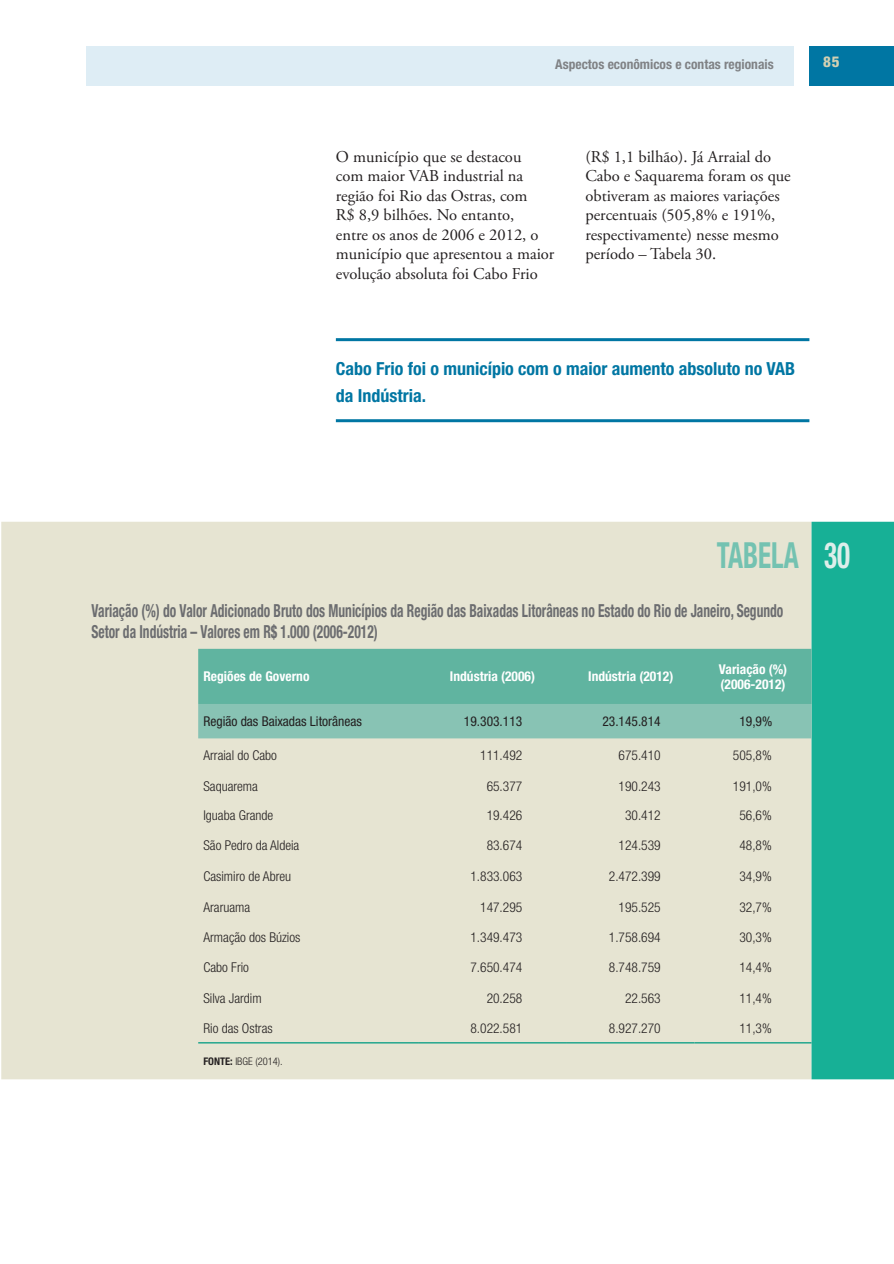
<style>
.page{position:relative;width:894px;height:1264px;background:#fff}
.page>*{position:absolute;margin:0;border:0;box-sizing:border-box;transform-origin:0 0}
.t1{font:700 condensed 36px "Helvetica Neue LT Std";color:#74c2b1;scale:.75 1}
.t2{font:700 condensed 18px/21.6px "Helvetica Neue LT Std";color:#6c6d70;scale:.75 1}
.t3{font:700 condensed 18px/27px "Helvetica Neue LT Std";color:#0076a3}
.t4{font:16.5px/19.5px "Adobe Garamond Pro";color:#231f20}
.t5{font:800 condensed 15px "Helvetica Neue LT Std";color:#d3d0b2}
.t6{font:300 condensed 13.5px "Helvetica Neue";color:#231f20}
.t7{font:700 condensed 13.5px/15px "Helvetica Neue LT Std";color:#fff}
.t8{font:condensed 13.5px "Helvetica Neue LT Std";color:#231f20}
.t9{font:700 condensed 13.5px "Helvetica Neue LT Std";color:#808285}
.t10{font:300 condensed 10.5px "Helvetica Neue";color:#231f20}
.s1{color:#ddeeea}
.s2{font-family:"Helvetica Neue LT Std";font-weight:700}
</style>
<div class="page">
<div style="left:809px;top:46px;width:85px;height:40px;background:#0076a3"></div>
<div style="left:86px;top:46px;width:707px;height:40px;background:#deedf5"></div>
<hr style="left:336px;top:338px;width:473px;height:3px;background:#0076a3">
<hr style="left:336px;top:419px;width:473px;height:3px;background:#0076a3">
<div style="left:1px;top:522px;width:810px;height:557px;background:#e6e4d2"></div>
<div style="left:811px;top:522px;width:83px;height:557px;background:#17b096"></div>
<svg style="left:198px;top:649px;width:613px;height:89px;background:#6fb9a7"></svg>
<hr style="left:198px;top:1042px;width:220px;height:1px;background:#23a68e">
<hr style="left:418px;top:1042px;width:149px;height:1px;background:#23a68e">
<hr style="left:567px;top:1042px;width:127px;height:1px;background:#23a68e">
<hr style="left:694px;top:1042px;width:117px;height:1px;background:#23a68e">
<p class="t9" style="left:555px;top:56px;width:220px">Aspectos econômicos e contas regionais</p>
<p class="t5" style="left:823px;top:52px;width:18px">85</p>
<p class="t4" style="left:336px;top:147px;width:220px">O município que se destacou<br>com maior VAB industrial na região foi Rio das Ostras, com<br>R$ 8,9 bilhões. No entanto,<br>entre os anos de 2006 e 2012, o município que apresentou a maior evolução absoluta foi Cabo Frio</p>
<p class="t4" style="left:585px;top:147px;width:207px">(R$ 1,1 bilhão). Já Arraial do<br>Cabo e Saquarema foram os que obtiveram as maiores variações percentuais (505,8% e 191%, respectivamente) nesse mesmo período – Tabela 30.</p>
<h2 class="t3" style="left:336px;top:355px;width:461px">Cabo Frio foi o município com o maior aumento absoluto no VAB da Indústria.</h2>
<h1 class="t1" style="left:717px;top:533px;width:179px">TABELA <span class="s1">30</span></h1>
<h2 class="t2" style="left:91px;top:599px;width:924px">Variação (%) do Valor Adicionado Bruto dos Municípios da Região das Baixadas Litorâneas no Estado do Rio de Janeiro, Segundo<br>Setor da Indústria – Valores em R$ 1.000 (2006-2012)</h2>
<p class="t7" style="left:203px;top:668px;width:108px">Regiões de Governo</p>
<p class="t7" style="left:450px;top:668px;width:87px">Indústria (2006)</p>
<p class="t7" style="left:588px;top:668px;width:87px">Indústria (2012)</p>
<p class="t7" style="left:719px;top:661px;width:70px">Variação (%) (2006-2012)</p>
<p class="t8" style="left:203px;top:713px;width:160px">Região das Baixadas Litorâneas</p>
<p class="t8" style="left:464px;top:713px;width:60px">19.303.113</p>
<p class="t8" style="left:602px;top:713px;width:60px">23.145.814</p>
<p class="t8" style="left:739px;top:713px;width:34px">19,9%</p>
<p class="t6" style="left:203px;top:747px;width:75px">Arraial do Cabo</p>
<p class="t6" style="left:480px;top:747px;width:44px">111.492</p>
<p class="t6" style="left:618px;top:747px;width:44px">675.410</p>
<p class="t6" style="left:733px;top:747px;width:40px">505,8%</p>
<p class="t6" style="left:203px;top:778px;width:56px">Saquarema</p>
<p class="t6" style="left:487px;top:778px;width:37px">65.377</p>
<p class="t6" style="left:618px;top:778px;width:44px">190.243</p>
<p class="t6" style="left:733px;top:778px;width:40px">191,0%</p>
<p class="t6" style="left:203px;top:808px;width:71px">Iguaba Grande</p>
<p class="t6" style="left:487px;top:808px;width:37px">19.426</p>
<p class="t6" style="left:625px;top:808px;width:37px">30.412</p>
<p class="t6" style="left:739px;top:808px;width:34px">56,6%</p>
<p class="t6" style="left:203px;top:837px;width:97px">São Pedro da Aldeia</p>
<p class="t6" style="left:487px;top:837px;width:37px">83.674</p>
<p class="t6" style="left:618px;top:837px;width:44px">124.539</p>
<p class="t6" style="left:739px;top:837px;width:34px">48,8%</p>
<p class="t6" style="left:203px;top:868px;width:89px">Casimiro de Abreu</p>
<p class="t6" style="left:470px;top:868px;width:53px">1.833.063</p>
<p class="t6" style="left:609px;top:868px;width:53px">2.472.399</p>
<p class="t6" style="left:739px;top:868px;width:34px">34,9%</p>
<p class="t6" style="left:203px;top:899px;width:48px">Araruama</p>
<p class="t6" style="left:480px;top:899px;width:44px">147.295</p>
<p class="t6" style="left:618px;top:899px;width:44px">195.525</p>
<p class="t6" style="left:739px;top:899px;width:34px">32,7%</p>
<p class="t6" style="left:203px;top:929px;width:98px">Armação dos Búzios</p>
<p class="t6" style="left:470px;top:929px;width:53px">1.349.473</p>
<p class="t6" style="left:609px;top:929px;width:53px">1.758.694</p>
<p class="t6" style="left:739px;top:929px;width:34px">30,3%</p>
<p class="t6" style="left:203px;top:959px;width:47px">Cabo Frio</p>
<p class="t6" style="left:470px;top:959px;width:53px">7.650.474</p>
<p class="t6" style="left:609px;top:959px;width:53px">8.748.759</p>
<p class="t6" style="left:739px;top:959px;width:34px">14,4%</p>
<p class="t6" style="left:203px;top:990px;width:60px">Silva Jardim</p>
<p class="t6" style="left:487px;top:990px;width:37px">20.258</p>
<p class="t6" style="left:625px;top:990px;width:37px">22.563</p>
<p class="t6" style="left:739px;top:990px;width:34px">11,4%</p>
<p class="t6" style="left:203px;top:1020px;width:71px">Rio das Ostras</p>
<p class="t6" style="left:470px;top:1020px;width:53px">8.022.581</p>
<p class="t6" style="left:609px;top:1020px;width:53px">8.927.270</p>
<p class="t6" style="left:739px;top:1020px;width:34px">11,3%</p>
<p class="t10" style="left:203px;top:1055px;width:81px"><span class="s2">FONTE:</span> IBGE (2014).</p>
</div>
